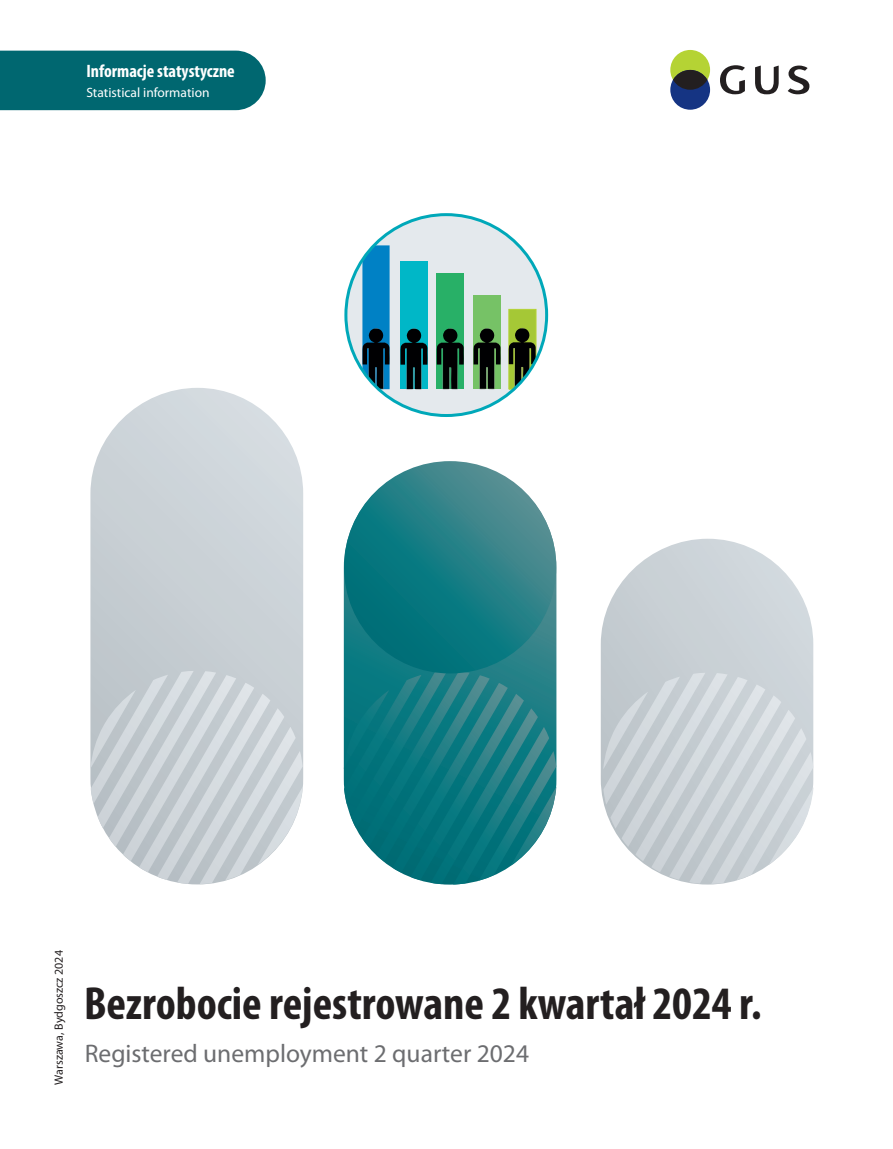
<style>
.page{position:relative;width:893px;height:1149px;background:#fff}
.page>*{position:absolute;margin:0;border:0;box-sizing:border-box;transform-origin:0 0}
.t1{font:700 condensed 46.65px "Myriad Pro";color:#231f20}
.t2{font:25.5px "Myriad Pro";color:#6c6d70}
.t3{font:700 condensed 18px "Myriad Pro";color:#fff}
.t4{font:13.5px "Myriad Pro";color:#fff}
.t5{font:12px "Myriad Pro";color:#231f20}
</style>
<div class="page">
<svg style="left:344px;top:462px;width:212px;height:422px;background:#227f86"></svg>
<svg style="left:344px;top:670px;width:212px;height:214px;background:#2a868d"></svg>
<svg style="left:344px;top:461px;width:212px;height:212px;background:#1f7d84"></svg>
<div style="left:90px;top:388px;width:213px;height:496px;background:#cbd2d7;border-radius:106px"></div>
<svg style="left:90px;top:670px;width:213px;height:213px"></svg>
<div style="left:601px;top:538px;width:212px;height:346px;background:#cbd2d7;border-radius:106px"></div>
<svg style="left:603px;top:672px;width:210px;height:211px"></svg>
<div style="left:0;top:51px;width:266px;height:59px;background:#006770"></div>
<svg style="left:720px;top:65px;width:89px;height:29px"></svg>
<div style="left:670px;top:50px;width:40px;height:40px;background:#b5d334;border-radius:50%"></div>
<div style="left:670px;top:70px;width:40px;height:40px;background:#153483;border-radius:50%"></div>
<div style="left:673px;top:70px;width:34px;height:20px;background:#231f20;border-radius:50%"></div>
<div style="left:346px;top:214px;width:201px;height:201px;background:#e4e9ed;border-radius:50%"></div>
<div style="left:400px;top:261px;width:27px;height:128px;background:#00b7c7"></div>
<div style="left:437px;top:273px;width:27px;height:116px;background:#28b067"></div>
<div style="left:473px;top:295px;width:27px;height:94px;background:#76c266"></div>
<svg style="left:508px;top:309px;width:28px;height:80px;background:#69813f"></svg>
<svg style="left:473px;top:328px;width:28px;height:61px"></svg>
<svg style="left:437px;top:328px;width:27px;height:61px"></svg>
<svg style="left:400px;top:328px;width:28px;height:61px"></svg>
<svg style="left:362px;top:245px;width:28px;height:144px;background:#116c9a"></svg>
<p class="t3" style="left:86px;top:63px;width:150px">Informacje statystyczne</p>
<p class="t4" style="left:86px;top:86px;width:125px">Statistical information</p>
<p class="t5" style="left:54px;top:1084px;width:136px;rotate:-90deg">Warszawa, Bydgoszcz 2024</p>
<p class="t1" style="left:84px;top:983px;width:679px">Bezrobocie rejestrowane 2 kwartał 2024 r.</p>
<p class="t2" style="left:85px;top:1042px;width:446px">Registered unemployment 2 quarter 2024</p>
</div>
